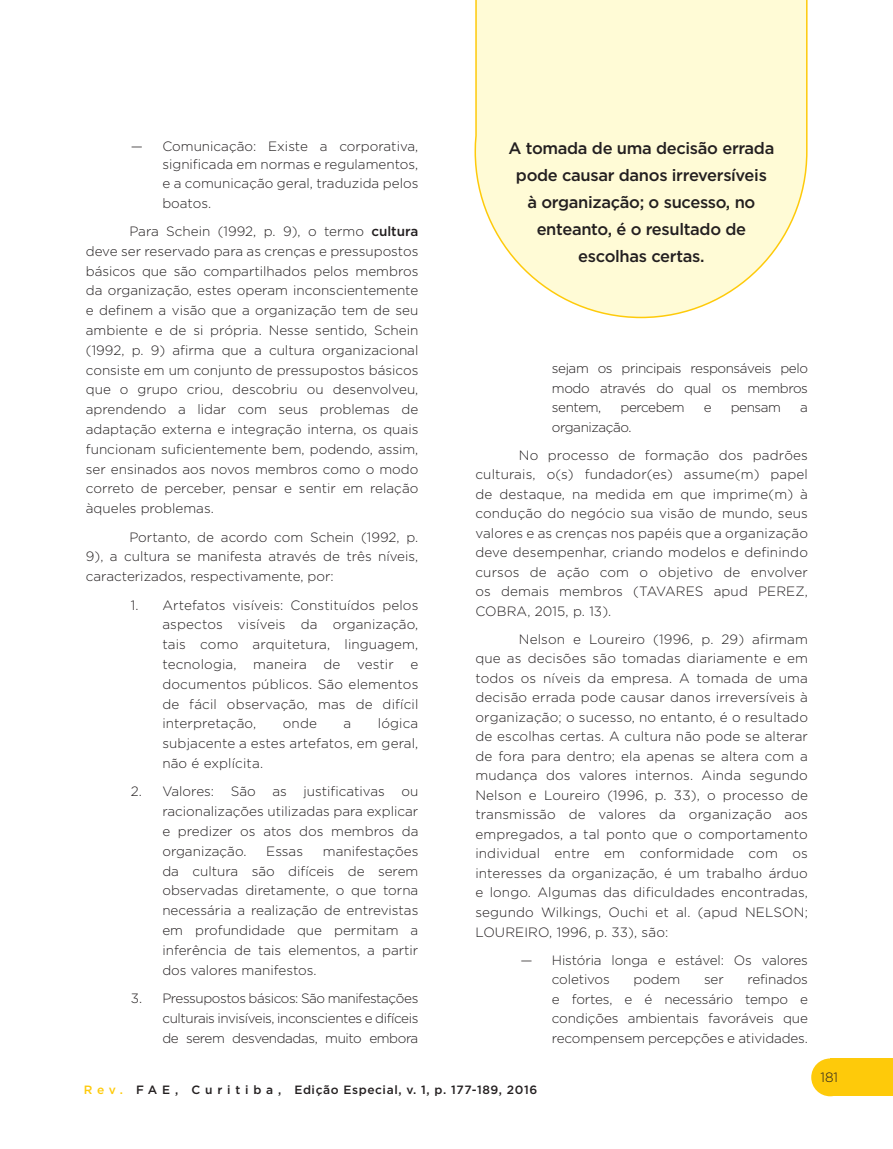
<style>
.page{position:relative;width:893px;height:1149px;background:#fff}
.page>*{position:absolute;margin:0;border:0;box-sizing:border-box;transform-origin:0 0}
.Olho{font:500 16.5px/27px "Gotham";letter-spacing:-.02em;color:#231f20;text-align:center}
.Texto_PN{font:300 13.5px/19.5px "Gotham";color:#231f20;text-align:justify}
.Al_topicos_letras_nu{font:300 13.5px/19.8px "Gotham";color:#231f20;text-align:justify}
.Al_topicos_letras_nu-2{font:300 13.5px "Gotham";letter-spacing:-.03em;color:#231f20}
.t1{font:500 12px "Gotham";letter-spacing:.05em;color:#231f20}
.s1{font-weight:500}
.s2{color:#feca0a}
</style>
<div class="page">
<div style="left:830px;top:1058px;width:63px;height:37px;background:#feca0a"></div>
<div style="left:811px;top:1058px;width:38px;height:37px;background:#feca0a;border-radius:50%"></div>
<svg style="left:474px;top:0;width:334px;height:319px;background:#fefad8"></svg>
<p class="Texto_PN" style="left:162px;top:137px;width:258px;line-height:18.3px;text-indent:-32px">— Comunicação: Existe a corporativa, significada em normas e regulamentos, e a comunicação geral, traduzida pelos</p>
<p class="Texto_PN" style="left:162px;top:193px;width:50px">boatos.</p>
<p class="Texto_PN" style="left:86px;top:221px;width:334px;text-indent:44px">Para Schein (1992, p. 9), o termo <span class="s1">cultura </span>deve ser reservado para as crenças e pressupostos básicos que são compartilhados pelos membros da organização, estes operam inconscientemente e definem a visão que a organização tem de seu ambiente e de si própria. Nesse sentido, Schein (1992, p. 9) afirma que a cultura organizacional consiste em um conjunto de pressupostos básicos que o grupo criou, descobriu ou desenvolveu, aprendendo a lidar com seus problemas de adaptação externa e integração interna, os quais funcionam suficientemente bem, podendo, assim, ser ensinados aos novos membros como o modo correto de perceber, pensar e sentir em relação àqueles problemas.</p>
<p class="Texto_PN" style="left:86px;top:526px;width:334px;text-indent:44px">Portanto, de acordo com Schein (1992, p.<br>9), a cultura se manifesta através de três níveis, caracterizados, respectivamente, por:</p>
<p class="Al_topicos_letras_nu" style="left:162px;top:594px;width:258px;text-indent:-32px">1. Artefatos visíveis: Constituídos pelos aspectos visíveis da organização, tais como arquitetura, linguagem, tecnologia, maneira de vestir e documentos públicos. São elementos de fácil observação, mas de difícil interpretação,</p>
<p class="Al_topicos_letras_nu" style="left:162px;top:713px;width:258px;text-indent:216px">lógica subjacente a estes artefatos, em geral, não é explícita.</p>
<p class="Al_topicos_letras_nu" style="left:162px;top:781px;width:258px;text-indent:-32px">2. Valores: São as justificativas ou racionalizações utilizadas para explicar e predizer os atos dos membros da organização.</p>
<p class="Al_topicos_letras_nu" style="left:283px;top:713px;width:36px">onde</p>
<p class="Al_topicos_letras_nu" style="left:344px;top:713px;width:9px">a</p>
<p class="Al_topicos_letras_nu" style="left:162px;top:840px;width:258px;text-indent:160px">manifestações da cultura são difíceis de serem observadas diretamente, o que torna necessária a realização de entrevistas em profundidade que permitam a inferência de tais elementos, a partir dos valores manifestos.</p>
<p class="Al_topicos_letras_nu" style="left:162px;top:987px;width:258px;text-indent:-32px">3. Pressupostos básicos: São manifestações culturais invisíveis, inconscientes e difíceis de serem desvendadas, muito embora</p>
<p class="Al_topicos_letras_nu" style="left:266px;top:840px;width:38px">Essas</p>
<p class="Olho" style="left:508px;top:134px;width:267px">A tomada de uma decisão errada pode causar danos irreversíveis<br>à organização; o sucesso, no enteanto, é o resultado de escolhas certas.</p>
<p class="Al_topicos_letras_nu" style="left:552px;top:358px;width:258px">sejam os principais responsáveis pelo modo através do qual os membros sentem,</p>
<p class="Al_topicos_letras_nu-2" style="left:620px;top:400px;width:66px">percebem</p>
<p class="Al_topicos_letras_nu" style="left:704px;top:397px;width:9px">e</p>
<p class="Al_topicos_letras_nu" style="left:731px;top:397px;width:52px">pensam</p>
<p class="Al_topicos_letras_nu" style="left:800px;top:397px;width:9px">a</p>
<p class="Al_topicos_letras_nu-2" style="left:552px;top:419px;width:81px">organização.</p>
<p class="Texto_PN" style="left:475px;top:444px;width:334px;text-indent:44px">No processo de formação dos padrões culturais, o(s) fundador(es) assume(m) papel de destaque, na medida em que imprime(m) à condução do negócio sua visão de mundo, seus valores e as crenças nos papéis que a organização deve desempenhar, criando modelos e definindo cursos de ação com o objetivo de envolver os demais membros (TAVARES apud PEREZ, COBRA, 2015, p. 13).</p>
<p class="Texto_PN" style="left:475px;top:629px;width:334px;text-indent:44px">Nelson e Loureiro (1996, p. 29) afirmam que as decisões são tomadas diariamente e em todos os níveis da empresa. A tomada de uma decisão errada pode causar danos irreversíveis à organização; o sucesso, no entanto, é o resultado de escolhas certas. A cultura não pode se alterar de fora para dentro; ela apenas se altera com a mudança dos valores internos. Ainda segundo Nelson e Loureiro (1996, p. 33), o processo de transmissão de valores da organização aos empregados, a tal ponto que o comportamento individual entre em conformidade com os interesses da organização, é um trabalho árduo e longo. Algumas das dificuldades encontradas, segundo Wilkings, Ouchi et al. (apud NELSON; LOUREIRO, 1996, p. 33), são:</p>
<p class="Texto_PN" style="left:552px;top:949px;width:257px;text-indent:-32px">— História longa e estável: Os valores coletivos</p>
<p class="Texto_PN" style="left:552px;top:969px;width:258px;text-indent:196px">refinados e fortes, e é necessário tempo e condições ambientais favoráveis que recompensem percepções e atividades.</p>
<p class="Texto_PN" style="left:634px;top:969px;width:48px">podem</p>
<p class="Texto_PN" style="left:704px;top:969px;width:21px">ser</p>
<p class="t1" style="left:84px;top:1082px;width:455px"><span class="s2">R e v .</span> F A E , C u r i t i b a , Edição Especial, v. 1, p. 177-189, 2016</p>
<p class="Texto_PN" style="left:821px;top:1067px;width:19px">181</p>
</div>
